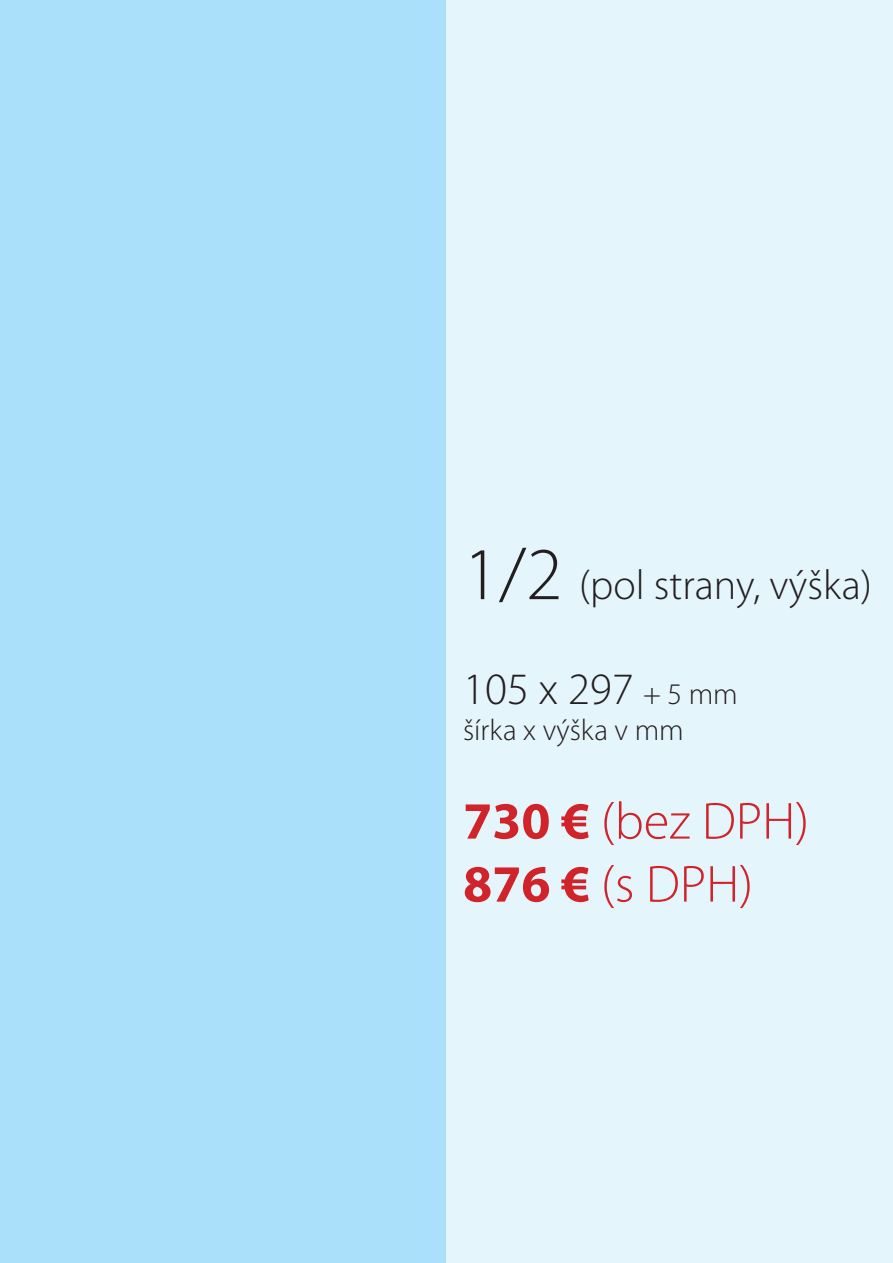
<style>
.page{position:relative;width:893px;height:1263px;background:#fff}
.page>*{position:absolute;margin:0;border:0;box-sizing:border-box;transform-origin:0 0}
.t1{font:300 52.5px "Myriad Pro";color:#d1232a}
.t2{font:300 45px "Myriad Pro";color:#231f20}
.t3{font:300 42px "Myriad Pro";color:#231f20}
.t4{font:300 30px "Myriad Pro";color:#231f20}
.s1{font-size:75px}
.s2{font-size:30px}
.s3{font-weight:700}
</style>
<div class="page">
<div style="left:0;top:0;width:446px;height:1263px;background:#aae0f9"></div>
<div style="left:446px;top:0;width:447px;height:1263px;background:#e5f5fc"></div>
<p class="t3" style="left:463px;top:562px;width:410px"><span class="s1">1/2</span> (pol strany, výška)</p>
<p class="t2" style="left:463px;top:664px;width:276px">105 x 297 <span class="s2">+ 5 mm</span></p>
<p class="t4" style="left:463px;top:713px;width:222px">šírka x výška v mm</p>
<p class="t1" style="left:463px;top:792px;width:348px"><span class="s3">730 €</span> (bez DPH)</p>
<p class="t1" style="left:463px;top:855px;width:292px"><span class="s3">876 €</span> (s DPH)</p>
</div>
